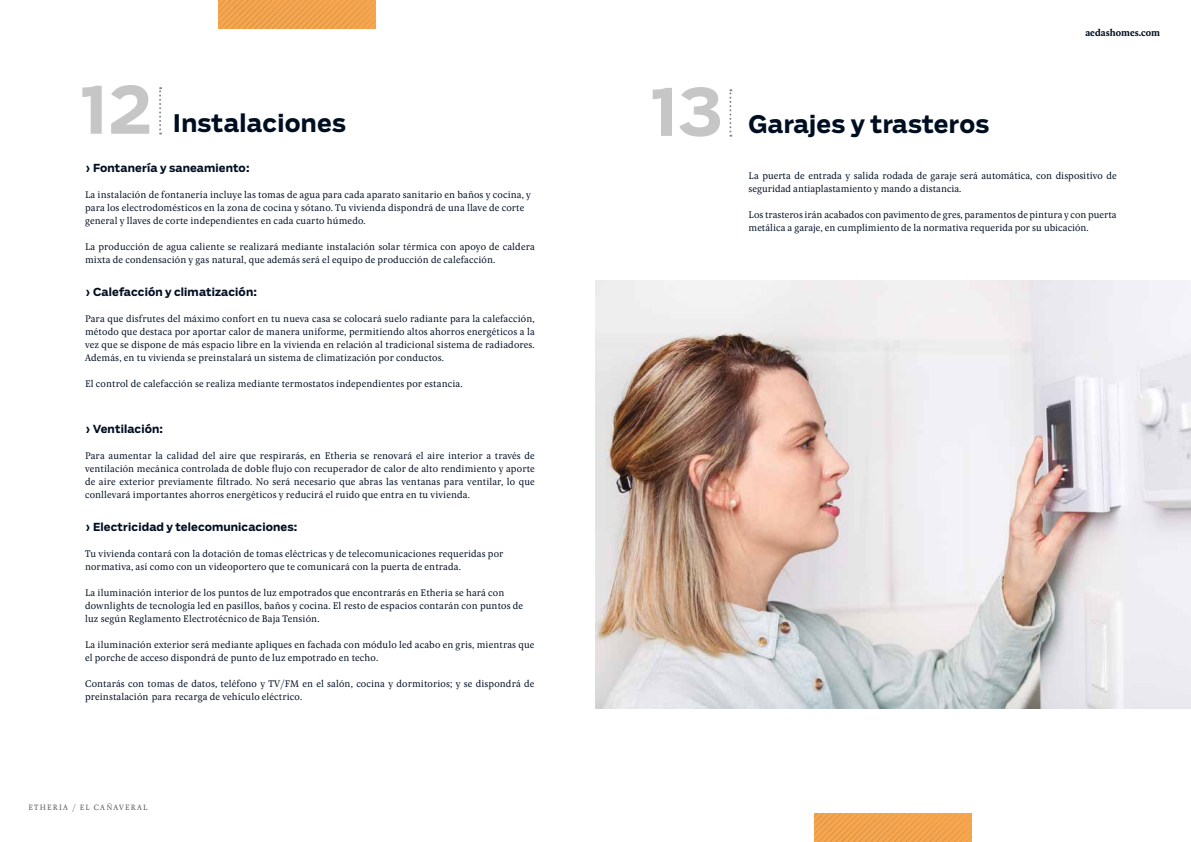
<style>
.page{position:relative;width:1191px;height:842px;background:#fff}
.page>*{position:absolute;margin:0;border:0;box-sizing:border-box;transform-origin:0 0}
.t1{font:700 67.1px "Salvo Sans";color:#c6c6c6}
.t2{font:700 24px "Salvo Sans";letter-spacing:.01em;color:#000e22}
.t3{font:700 11px "Salvo Sans";letter-spacing:.01em;color:#000e22}
.t4{font:10px/13px "Pona";letter-spacing:.01em;color:#000e22}
.t5{font:700 10px "Pona";color:#000e22}
.t6{font:8px "Pona";letter-spacing:.15em;color:#575756}
</style>
<div class="page">
<svg style="left:218px;top:0;width:158px;height:29px;background:#f0a24d"></svg>
<svg style="left:814px;top:814px;width:157px;height:28px;background:#f1a24d"></svg>
<img style="left:595px;top:281px;width:596px;height:428px">
<svg style="left:159px;top:87px;width:2px;height:48px"></svg>
<svg style="left:729px;top:89px;width:2px;height:48px"></svg>
<h1 class="t1" style="left:80px;top:62px;width:74px">12</h1>
<h1 class="t1" style="left:651px;top:64px;width:73px">13</h1>
<h2 class="t2" style="left:173px;top:107px;width:175px">Instalaciones</h2>
<p class="t3" style="left:85px;top:161px;width:166px">› Fontanería y saneamiento:</p>
<p class="t4" style="left:85px;top:189px;width:447px">La instalación de fontanería incluye las tomas de agua para cada aparato sanitario en baños y cocina, y para los electrodomésticos en la zona de cocina y sótano. Tu vivienda dispondrá de una llave de corte general y llaves de corte independientes en cada cuarto húmedo.</p>
<p class="t4" style="left:85px;top:241px;width:451px">La producción de agua caliente se realizará mediante instalación solar térmica con apoyo de caldera mixta de condensación y gas natural, que además será el equipo de producción de calefacción.</p>
<p class="t3" style="left:85px;top:285px;width:173px">› Calefacción y climatización:</p>
<p class="t4" style="left:85px;top:313px;width:451px;text-align:justify">Para que disfrutes del máximo confort en tu nueva casa se colocará suelo radiante para la calefacción, método que destaca por aportar calor de manera uniforme, permitiendo altos ahorros energéticos a la vez que se dispone de más espacio libre en la vivienda en relación al tradicional sistema de radiadores.<br>Además, en tu vivienda se preinstalará un sistema de climatización por conductos.</p>
<p class="t4" style="left:85px;top:378px;width:379px">El control de calefacción se realiza mediante termostatos independientes por estancia.</p>
<p class="t3" style="left:85px;top:422px;width:79px">› Ventilación:</p>
<p class="t4" style="left:85px;top:450px;width:451px;text-align:justify">Para aumentar la calidad del aire que respirarás, en Etheria se renovará el aire interior a través de ventilación mecánica controlada de doble flujo con recuperador de calor de alto rendimiento y aporte de aire exterior previamente filtrado. No será necesario que abras las ventanas para ventilar, lo que conllevará importantes ahorros energéticos y reducirá el ruido que entra en tu vivienda.</p>
<p class="t3" style="left:85px;top:520px;width:214px">› Electricidad y telecomunicaciones:</p>
<p class="t4" style="left:85px;top:548px;width:420px">Tu vivienda contará con la dotación de tomas eléctricas y de telecomunicaciones requeridas por normativa, así como con un videoportero que te comunicará con la puerta de entrada.</p>
<p class="t4" style="left:85px;top:586px;width:439px">La iluminación interior de los puntos de luz empotrados que encontrarás en Etheria se hará con downlights de tecnología led en pasillos, baños y cocina. El resto de espacios contarán con puntos de luz según Reglamento Electrotécnico de Baja Tensión.</p>
<p class="t4" style="left:85px;top:638px;width:451px">La iluminación exterior será mediante apliques en fachada con módulo led acabo en gris, mientras que el porche de acceso dispondrá de punto de luz empotrado en techo.</p>
<p class="t4" style="left:85px;top:677px;width:451px">Contarás con tomas de datos, teléfono y TV/FM en el salón, cocina y dormitorios; y se dispondrá de preinstalación para recarga de vehículo eléctrico.</p>
<p class="t5" style="left:1085px;top:26px;width:76px">aedashomes.com</p>
<h2 class="t2" style="left:748px;top:108px;width:242px">Garajes y trasteros</h2>
<p class="t4" style="left:748px;top:170px;width:369px">La puerta de entrada y salida rodada de garaje será automática, con dispositivo de seguridad antiaplastamiento y mando a distancia.</p>
<p class="t4" style="left:748px;top:209px;width:369px">Los trasteros irán acabados con pavimento de gres, paramentos de pintura y con puerta metálica a garaje, en cumplimiento de la normativa requerida por su ubicación.</p>
<p class="t6" style="left:28px;top:802px;width:121px">ETHERIA / EL CAÑAVERAL</p>
</div>
